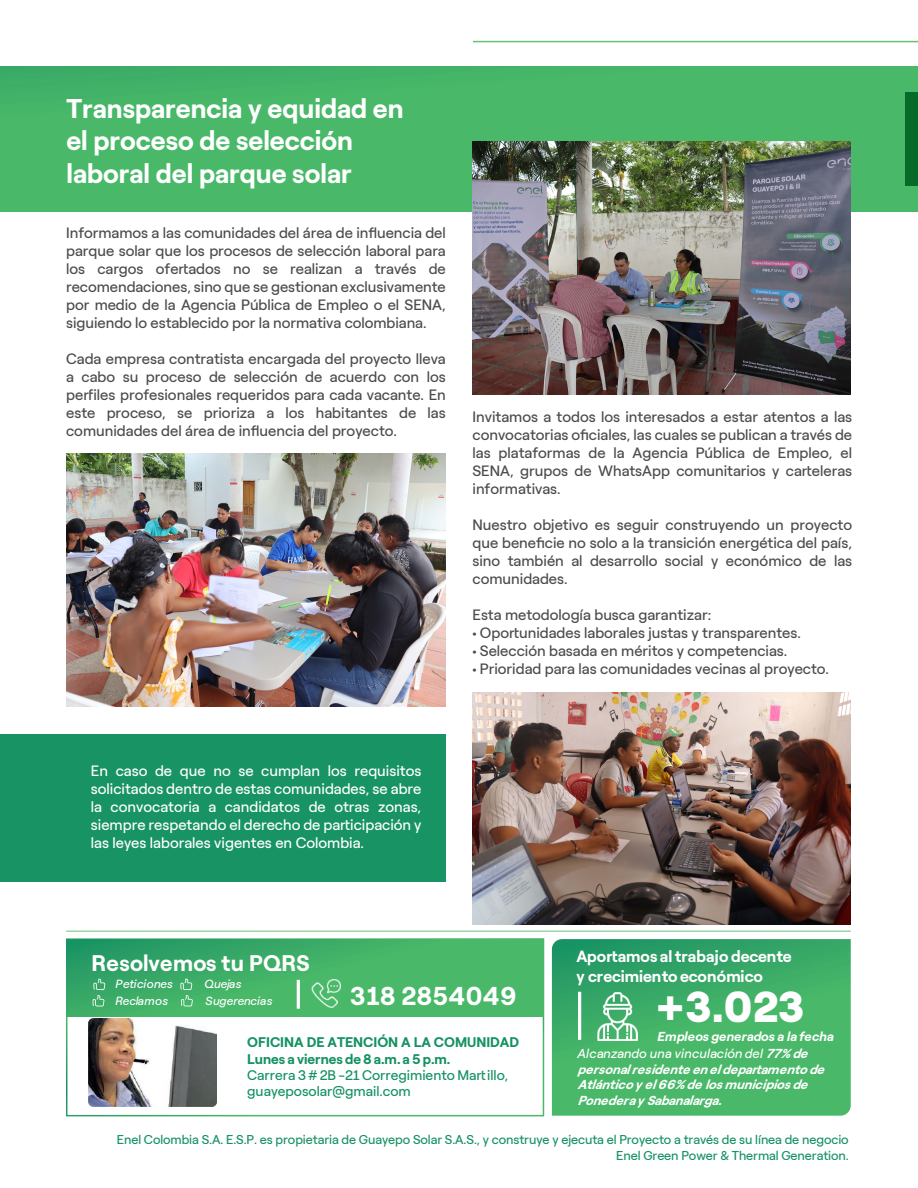
<style>
.page{position:relative;width:918px;height:1188px;background:#fff}
.page>*{position:absolute;margin:0;border:0;box-sizing:border-box;transform-origin:0 0}
.t1{font:900 43.2px "Roobert ENEL";color:#fff}
.t2{font:700 27px/32.4px "Roobert ENEL";color:#fff}
.t3{font:700 25.8px "Roobert ENELSRP";letter-spacing:.01em;color:#fff}
.t4{font:700 22.5px "Roobert ENEL";letter-spacing:.015em;color:#fff}
.t5{font:700 16.2px/19.5px "Roobert ENEL";letter-spacing:.01em;color:#fff}
.t6{font:15px/18px "Roobert ENEL";color:#4b4c4d;text-align:justify}
.t7{font:15px/18px "Roobert ENEL";color:#fff;text-align:justify}
.t8{font:13.95px/16.4px "Roobert ENEL";color:#159263}
.t9{font:700 13.95px/16.4px "Roobert ENEL";color:#159263}
.t10{font:italic 700 12.9px/15.9px "Roobert ENEL";color:#fff}
.t11{font:italic 700 12.9px "Roobert ENELSRP";color:#fff}
.t12{font:12.75px/16.8px "Roobert ENEL";letter-spacing:-.005em;color:#179364;text-align:right}
.t13{font:italic 11.85px "Roobert ENEL";letter-spacing:-.01em;color:#fff}
.s1{font-family:"Myriad Pro"}
.s2{font-weight:400}
</style>
<div class="page">
<div style="left:0;top:734px;width:446px;height:148px;background:#179364"></div>
<div style="left:0;top:66px;width:918px;height:146px;background:#49b969"></div>
<hr style="left:473px;top:41px;width:445px;height:1px;background:#55bb69">
<hr style="left:66px;top:931px;width:785px;height:1px;background:#55bb69">
<div style="left:66px;top:938px;width:478px;height:178px;border:2px solid #fff"></div>
<svg style="left:552px;top:939px;width:299px;height:177px;background:#41b168"></svg>
<div style="left:906px;top:92px;width:12px;height:93px;background:#066a29"></div>
<img style="left:67px;top:454px;width:379px;height:252px">
<img style="left:472px;top:142px;width:379px;height:252px">
<img style="left:597px;top:992px;width:40px;height:49px">
<hr style="left:578px;top:992px;width:3px;height:48px;background:#fff">
<img style="left:472px;top:693px;width:379px;height:232px">
<svg style="left:67px;top:939px;width:476px;height:78px;background:#40b167"></svg>
<hr style="left:297px;top:980px;width:3px;height:29px;background:#fff">
<img style="left:312px;top:979px;width:29px;height:28px">
<img style="left:89px;top:1019px;width:127px;height:88px">
<svg style="left:93px;top:979px;width:12px;height:28px"></svg>
<svg style="left:180px;top:979px;width:13px;height:28px"></svg>
<h2 class="t2" style="left:66px;top:90px;width:339px">Transparencia y equidad en el proceso de selección laboral del parque solar</h2>
<p class="t6" style="left:66px;top:222px;width:381px">Informamos a las comunidades del área de influencia del parque solar que los procesos de selección laboral para los cargos ofertados no se realizan a través de recomendaciones, sino que se gestionan exclusivamente por medio de la Agencia Pública de Empleo o el SENA, siguiendo lo establecido por la normativa colombiana.</p>
<p class="t6" style="left:66px;top:348px;width:381px">Cada empresa contratista encargada del proyecto lleva a cabo su proceso de selección de acuerdo con los perfiles profesionales requeridos para cada vacante. En este proceso, se prioriza a los habitantes de las comunidades del área de influencia del proyecto.</p>
<p class="t6" style="left:473px;top:407px;width:381px">Invitamos a todos los interesados a estar atentos a las convocatorias oficiales, las cuales se publican a través de las plataformas de la Agencia Pública de Empleo, el SENA, grupos de WhatsApp comunitarios y carteleras informativas.</p>
<p class="t6" style="left:473px;top:515px;width:381px">Nuestro objetivo es seguir construyendo un proyecto que beneficie no solo a la transición energética del país, sino también al desarrollo social y económico de las comunidades.</p>
<p class="t6" style="left:473px;top:605px;width:240px">Esta metodología busca garantizar:</p>
<p class="t6" style="left:473px;top:623px;width:330px"><span class="s1">•</span> Oportunidades laborales justas y transparentes.</p>
<p class="t6" style="left:473px;top:641px;width:316px"><span class="s1">•</span> Selección basada en méritos y competencias.</p>
<p class="t6" style="left:473px;top:659px;width:358px"><span class="s1">•</span> Prioridad para las comunidades vecinas al proyecto.</p>
<p class="t7" style="left:91px;top:760px;width:332px">En caso de que no se cumplan los requisitos solicitados dentro de estas comunidades, se abre la convocatoria a candidatos de otras zonas, siempre respetando el derecho de participación y las leyes laborales vigentes en Colombia.</p>
<h3 class="t4" style="left:92px;top:946px;width:219px">Resolvemos tu PQRS</h3>
<p class="t13" style="left:116px;top:975px;width:59px">Peticiones</p>
<p class="t13" style="left:205px;top:975px;width:38px">Quejas</p>
<p class="t13" style="left:115px;top:991px;width:54px">Reclamos</p>
<p class="t13" style="left:206px;top:991px;width:68px">Sugerencias</p>
<h3 class="t3" style="left:350px;top:976px;width:168px">318 2854049</h3>
<p class="t9" style="left:247px;top:1033px;width:273px">OFICINA DE ATENCIÓN A LA COMUNIDAD<br>Lunes a viernes de 8 a.m. a 5 p.m.</p>
<p class="t8" style="left:247px;top:1066px;width:263px">Carrera 3# 2B -21 Corregimiento Martillo, guayeposolar@gmail.com</p>
<p class="t5" style="left:576px;top:946px;width:217px">Aportamos al trabajo decente y crecimiento económico</p>
<h1 class="t1" style="left:656px;top:973px;width:150px">+3.023</h1>
<p class="t10" style="left:578px;top:1044px;width:254px"><span class="s2">Alcanzando una vinculación del</span> 77%de personalresidenteeneldepartamentode Atlánticoyel66%delosmunicipiosde PonederaySabanalarga.</p>
<p class="t11" style="left:658px;top:1027px;width:178px">Empleos generados a la fecha</p>
<p class="t12" style="left:117px;top:1130px;width:733px">Enel Colombia S.A. E.S.P. es propietaria de Guayepo Solar S.A.S., y construye y ejecuta el Proyecto a través de su línea de negocio<br>Enel Green Power &amp; Thermal Generation.</p>
</div>
